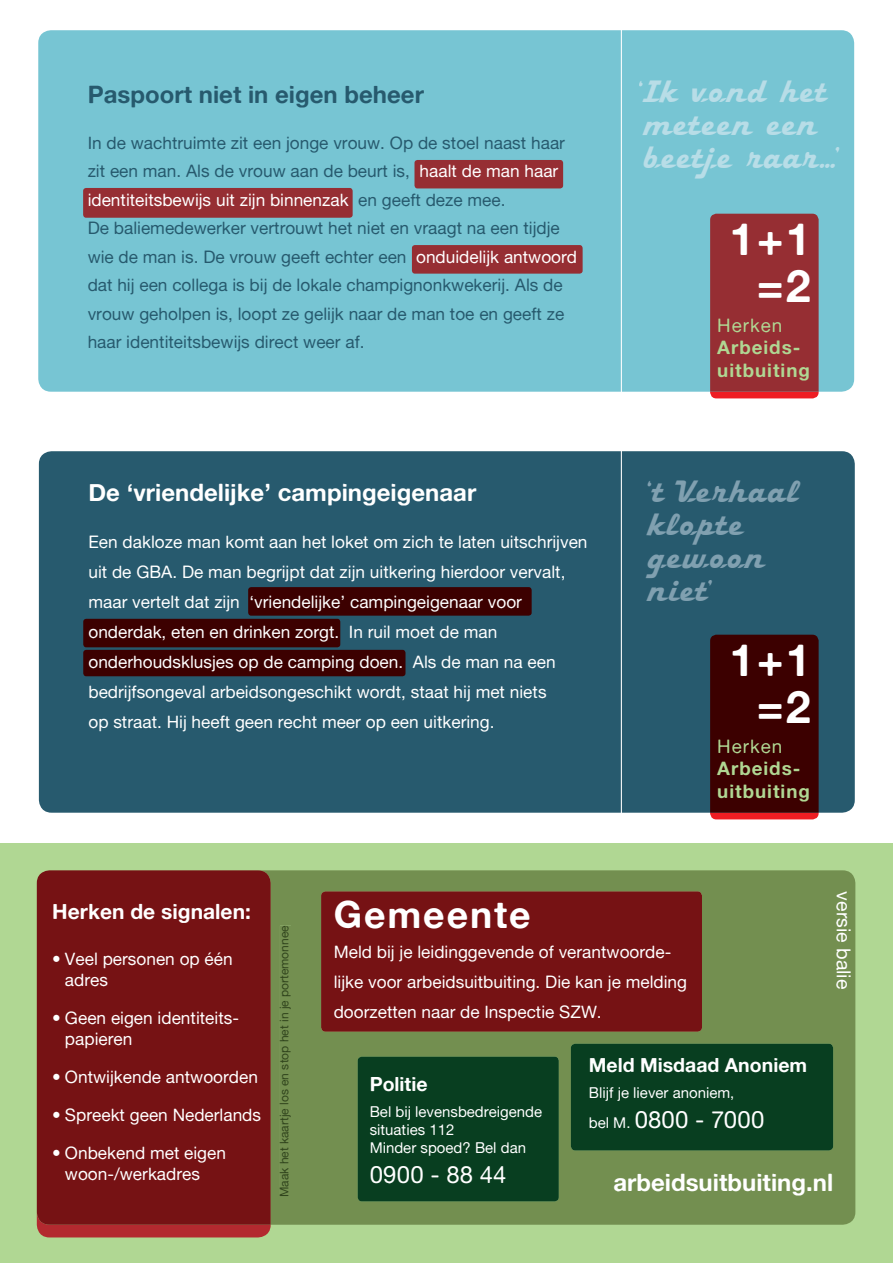
<style>
.page{position:relative;width:893px;height:1263px;background:#fff}
.page>*{position:absolute;margin:0;border:0;box-sizing:border-box;transform-origin:0 0}
.t1{font:44.85px/47.1px "Alte Haas Grotesk Bold";color:#fff;text-align:right}
.t2{font:37.5px "Alte Haas Grotesk Bold";letter-spacing:.05em;color:#fff}
.t3{font:27px/33px "Ol'54";color:#b8dde7}
.t4{font:27px/33px "Ol'54";color:#80a0b0}
.t5{font:24px "Alte Haas Grotesk Bold";color:#fff}
.t6{font:24px "Alte Haas Grotesk Bold";color:#275a6e}
.t7{font:24px "Alte Haas Grotesk";letter-spacing:.005em;color:#fff}
.t8{font:21px "Alte Haas Grotesk Bold";color:#fff}
.t9{font:19.5px "Alte Haas Grotesk Bold";color:#fff}
.t10{font:19.5px "Alte Haas Grotesk";color:#fff}
.t11{font:18.75px/22.5px "Alte Haas Grotesk Bold";letter-spacing:.05em;color:#b0d793}
.t12{font:18.75px "Alte Haas Grotesk";letter-spacing:.05em;color:#b0d793}
.t13{font:17.25px/30px "Alte Haas Grotesk";color:#fff}
.t14{font:17.25px/28.5px "Alte Haas Grotesk";color:#275a6e}
.t15{font:15px/18px "Alte Haas Grotesk";color:#fff}
.t16{font:12px "Alte Haas Grotesk";color:#31451d}
.s1{color:#fff}
.s2{font-size:15px}
</style>
<div class="page">
<div style="left:38px;top:30px;width:816px;height:362px;background:#77c5d3;border-radius:13px"></div>
<div style="left:39px;top:451px;width:816px;height:362px;background:#275a6e;border-radius:13px"></div>
<div style="left:710px;top:214px;width:109px;height:184px;background:#962e33"></div>
<div style="left:710px;top:635px;width:109px;height:184px;background:#3c0000"></div>
<hr style="left:621px;top:0;width:1px;height:841px;background:#fff">
<div style="left:0;top:843px;width:893px;height:420px;background:#b0d793"></div>
<div style="left:271px;top:870px;width:584px;height:355px;background:#738f50"></div>
<div style="left:37px;top:1225px;width:234px;height:12px;background:#b3292f"></div>
<div style="left:37px;top:870px;width:234px;height:355px;background:#761214"></div>
<div style="left:248px;top:587px;width:284px;height:29px;background:#3c0000;border-radius:3px"></div>
<div style="left:83px;top:619px;width:257px;height:28px;background:#3c0000;border-radius:3px"></div>
<div style="left:83px;top:650px;width:322px;height:26px;background:#3c0000;border-radius:3px"></div>
<div style="left:412px;top:245px;width:171px;height:29px;background:#962e33;border-radius:3px"></div>
<div style="left:414px;top:160px;width:149px;height:28px;background:#962e33;border-radius:3px"></div>
<div style="left:83px;top:188px;width:270px;height:30px;background:#962e33;border-radius:3px"></div>
<div style="left:358px;top:1057px;width:201px;height:144px;background:#083e20;border-radius:4px"></div>
<div style="left:321px;top:891px;width:381px;height:141px;background:#761214;border-radius:5px"></div>
<div style="left:571px;top:1044px;width:262px;height:106px;background:#083e20;border-radius:5px"></div>
<div style="left:280px;top:926px;width:11px;height:270px;background:#738f50"></div>
<h3 class="t6" style="left:88px;top:80px;width:338px">Paspoort niet in eigen beheer</h3>
<p class="t14" style="left:88px;top:128px;width:491px">In de wachtruimte zit een jonge vrouw. Op de stoel naast haar zit een man. Als de vrouw aan de beurt is, <span class="s1">haalt de man haar identiteitsbewijs uit zijn binnenzak</span> en geeft deze mee.<br>De baliemedewerker vertrouwt het niet en vraagt na een tijdje wie de man is. De vrouw geeft echter een <span class="s1">onduidelijk antwoord </span>dat hij een collega is bij de lokale champignonkwekerij. Als de vrouw geholpen is, loopt ze gelijk naar de man toe en geeft ze haar identiteitsbewijs direct weer af.</p>
<h3 class="t5" style="left:88px;top:478px;width:389px">De ‘vriendelijke’ campingeigenaar</h3>
<p class="t13" style="left:88px;top:527px;width:501px">Een dakloze man komt aan het loket om zich te laten uitschrijven uit de GBA. De man begrijpt dat zijn uitkering hierdoor vervalt, maar vertelt dat zijn ‘vriendelijke’ campingeigenaar voor onderdak, eten en drinken zorgt. In ruil moet de man onderhoudsklusjes op de camping doen. Als de man na een bedrijfsongeval arbeidsongeschikt wordt, staat hij met niets<br>op straat. Hij heeft geen recht meer op een uitkering.</p>
<h3 class="t3" style="left:639px;top:80px;width:202px">‘ Ik vond het meteen een beetje raar...’</h3>
<h1 class="t1" style="left:729px;top:215px;width:83px">1+1 =2</h1>
<p class="t12" style="left:717px;top:314px;width:66px">Herken</p>
<p class="t11" style="left:717px;top:336px;width:94px">Arbeids&shy;uitbuiting</p>
<h3 class="t4" style="left:648px;top:480px;width:154px">‘t Verhaal klopte gewoon niet’</h3>
<h1 class="t1" style="left:729px;top:636px;width:83px">1+1 =2</h1>
<p class="t12" style="left:717px;top:735px;width:66px">Herken</p>
<p class="t11" style="left:717px;top:757px;width:94px">Arbeids&shy;uitbuiting</p>
<p class="t8" style="left:52px;top:898px;width:200px">Herken de signalen:</p>
<p class="t13" style="left:65px;top:948px;width:169px;line-height:21px;text-indent:-13px">• Veel personen op één adres</p>
<p class="t13" style="left:65px;top:1007px;width:176px;line-height:21px;text-indent:-13px">• Geen eigen identiteits&shy;papieren</p>
<p class="t13" style="left:52px;top:1062px;width:207px">• Ontwijkende antwoorden</p>
<p class="t13" style="left:52px;top:1100px;width:210px">• Spreekt geen Nederlands</p>
<p class="t13" style="left:65px;top:1142px;width:163px;line-height:21px;text-indent:-13px">• Onbekend met eigen woon-/werkadres</p>
<p class="t16" style="left:277px;top:1197px;width:273px;rotate:-90deg">Maak het kaartje los en stop het in je portemonnee</p>
<p class="t10" style="left:855px;top:891px;width:99px;rotate:90deg">versie balie</p>
<h2 class="t2" style="left:334px;top:891px;width:199px">Gemeente</h2>
<p class="t13" style="left:334px;top:936px;width:355px">Meld bij je leidinggevende of verantwoorde&shy;lijke voor arbeidsuitbuiting. Die kan je melding doorzetten naar de Inspectie SZW.</p>
<p class="t9" style="left:589px;top:1053px;width:220px">Meld Misdaad Anoniem</p>
<p class="t15" style="left:589px;top:1084px;width:147px">Blijf je liever anoniem,</p>
<h3 class="t7" style="left:589px;top:1105px;width:177px"><span class="s2">bel M.</span> 0800 - 7000</h3>
<p class="t9" style="left:370px;top:1072px;width:60px">Politie</p>
<p class="t15" style="left:370px;top:1102px;width:174px">Bel bij levensbedreigende situaties 112<br>Minder spoed? Bel dan</p>
<h3 class="t7" style="left:370px;top:1160px;width:138px">0900 - 88 44</h3>
<h3 class="t5" style="left:613px;top:1168px;width:221px">arbeidsuitbuiting.nl</h3>
</div>
